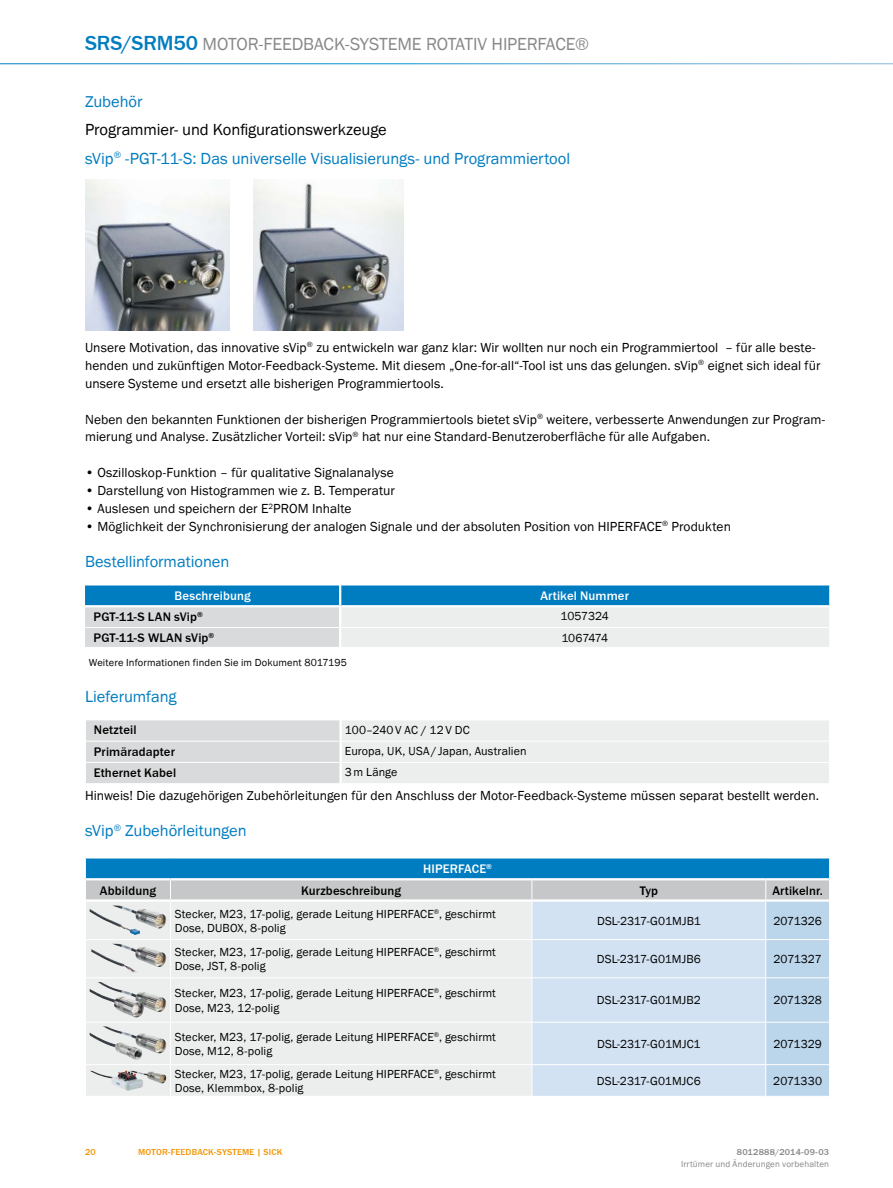
<style>
.page{position:relative;width:893px;height:1188px;background:#fff}
.page>*{position:absolute;margin:0;border:0;box-sizing:border-box;transform-origin:0 0}
.t1{font:18px "SICK Franklin";letter-spacing:-.01em;color:#87888a}
.t2{font:16.5px/28.5px "SICK Franklin";letter-spacing:-.005em;color:#007cc0}
.t3{font:13.5px/17.9px "SICK Franklin";letter-spacing:.005em;color:#000}
.t4{font:500 12.75px "SICK Franklin";letter-spacing:.01em;color:#000}
.t5{font:500 12.75px "SICK Franklin";letter-spacing:.01em;color:#fff}
.t6{font:12px "SICK Franklin";letter-spacing:.005em;color:#000}
.t7{font:12px "SICK Franklin";letter-spacing:-.015em;color:#000}
.t8{font:12px "SICK Franklin";letter-spacing:-.025em;color:#000}
.t9{font:10.5px "SICK Franklin";letter-spacing:.01em;color:#000}
.t10{font:9px "SICK Franklin";letter-spacing:.02em;color:#87888a}
.t11{font:500 9px "SICK Franklin";letter-spacing:.025em;color:#f39400}
.t12{font:500 9px "SICK Franklin";letter-spacing:.025em;color:#87888a}
.s1{font-weight:500;font-size:21px;color:#007cc0}
.s2{color:#000}
</style>
<div class="page">
<svg style="left:85px;top:586px;width:744px;height:61px;background:#9ac3da"></svg>
<hr style="left:85px;top:605px;width:254px;height:2px;background:#fff">
<hr style="left:85px;top:627px;width:254px;height:1px;background:#fff">
<hr style="left:339px;top:585px;width:2px;height:20px;background:#fff">
<hr style="left:341px;top:605px;width:488px;height:2px;background:#fff">
<hr style="left:339px;top:605px;width:2px;height:23px;background:#fff">
<hr style="left:341px;top:627px;width:488px;height:1px;background:#fff">
<hr style="left:339px;top:628px;width:2px;height:20px;background:#fff">
<svg style="left:86px;top:720px;width:743px;height:63px;background:#e6e7e7"></svg>
<hr style="left:339px;top:762px;width:3px;height:22px;background:#fff">
<svg style="left:85px;top:858px;width:745px;height:238px;background:#cadbe7"></svg>
<hr style="left:85px;top:977px;width:85px;height:1px;background:#fff">
<hr style="left:85px;top:978px;width:1px;height:44px;background:#fff">
<hr style="left:170px;top:978px;width:1px;height:44px;background:#fff">
<hr style="left:766px;top:899px;width:63px;height:3px;background:#fff">
<hr style="left:85px;top:901px;width:1px;height:38px;background:#fff">
<hr style="left:85px;top:1022px;width:85px;height:1px;background:#fff">
<hr style="left:85px;top:1023px;width:1px;height:41px;background:#fff">
<hr style="left:170px;top:1023px;width:1px;height:41px;background:#fff">
<hr style="left:85px;top:1064px;width:85px;height:1px;background:#fff">
<hr style="left:532px;top:977px;width:234px;height:1px;background:#fff">
<hr style="left:531px;top:978px;width:1px;height:44px;background:#fff">
<hr style="left:765px;top:978px;width:1px;height:44px;background:#fff">
<hr style="left:532px;top:1022px;width:234px;height:1px;background:#fff">
<hr style="left:531px;top:1023px;width:1px;height:41px;background:#fff">
<hr style="left:765px;top:1023px;width:1px;height:41px;background:#fff">
<hr style="left:532px;top:1064px;width:234px;height:1px;background:#fff">
<hr style="left:531px;top:902px;width:1px;height:37px;background:#fff">
<hr style="left:765px;top:902px;width:1px;height:37px;background:#fff">
<hr style="left:829px;top:901px;width:1px;height:38px;background:#fff">
<hr style="left:85px;top:939px;width:85px;height:1px;background:#fff">
<hr style="left:85px;top:940px;width:1px;height:37px;background:#fff">
<hr style="left:85px;top:1065px;width:1px;height:31px;background:#fff">
<hr style="left:170px;top:939px;width:362px;height:1px;background:#fff">
<hr style="left:532px;top:939px;width:234px;height:1px;background:#fff">
<hr style="left:531px;top:940px;width:1px;height:37px;background:#fff">
<hr style="left:531px;top:1065px;width:1px;height:31px;background:#fff">
<hr style="left:766px;top:939px;width:64px;height:1px;background:#fff">
<hr style="left:765px;top:940px;width:1px;height:37px;background:#fff">
<hr style="left:829px;top:940px;width:1px;height:37px;background:#fff">
<hr style="left:765px;top:1065px;width:1px;height:31px;background:#fff">
<hr style="left:829px;top:1065px;width:1px;height:31px;background:#fff">
<hr style="left:170px;top:902px;width:1px;height:37px;background:#fff">
<hr style="left:170px;top:940px;width:1px;height:37px;background:#fff">
<hr style="left:170px;top:1065px;width:1px;height:31px;background:#fff">
<img style="left:90px;top:906px;width:76px;height:29px">
<img style="left:91px;top:944px;width:75px;height:29px">
<img style="left:90px;top:982px;width:76px;height:36px">
<img style="left:90px;top:1026px;width:76px;height:34px">
<img style="left:90px;top:1070px;width:53px;height:21px">
<img style="left:85px;top:180px;width:145px;height:151px">
<img style="left:254px;top:180px;width:150px;height:151px">
<h1 class="t1" style="left:85px;top:32px;width:443px"><span class="s1">SRS/SRM50</span> M otor-Feedback-Systeme rotativ HI PERFACE</h1>
<h1 class="t1" style="left:575px;top:32px;width:15px">®</h1>
<p class="t2" style="left:85px;top:87px;width:59px">Zubehör</p>
<p class="t2" style="left:85px;top:116px;width:487px"><span class="s2">Programmier- und Konfigurationswerkzeuge<br></span>sVip<sup>®</sup> -PGT-11-S: Das universelle Visualisierungs- und Programmiertool</p>
<p class="t3" style="left:85px;top:339px;width:737px">Unsere Motivation, das innovative sVip<sup>®</sup> zu entwickeln war ganz klar: Wir wollten nur noch ein Programmiertool – für alle beste&shy;henden und zukünftigen Motor-Feedback-Systeme. M it diesem „One-for-all“-Tool ist uns das gelungen. sVip<sup>®</sup> eignet sich ideal für unsere Systeme und ersetzt alle bisherigen Programmiertools.</p>
<p class="t3" style="left:85px;top:410px;width:742px">Neben den bekannten Funktionen der bisherigen Programmiertools bietet sVip<sup>®</sup> weitere, verbesserte Anwendungen zur Program&shy;mierung und Analyse. Zusätzlicher Vorteil: sVip<sup>®</sup> hat nur eine Standard-Benutzeroberfläche für alle Aufgaben.</p>
<p class="t3" style="left:85px;top:464px;width:310px">• Oszilloskop-Funktion – für qualitative Signalanalyse</p>
<p class="t3" style="left:85px;top:482px;width:311px">• Darstellung von Histogrammen wie z. B. Temperatur</p>
<p class="t3" style="left:85px;top:500px;width:206px">• Auslesen und speichern der E<sup>2</sup>PROM</p>
<p class="t3" style="left:312px;top:500px;width:41px">I nhalte</p>
<p class="t3" style="left:85px;top:518px;width:647px">• Möglichkeit der Synchronisierung der analogen Signale und der absoluten Position von HIPERFACE<sup>®</sup> Produkten</p>
<p class="t2" style="left:85px;top:547px;width:146px">Bestellinformationen</p>
<p class="t5" style="left:175px;top:587px;width:78px">Beschreibung</p>
<p class="t5" style="left:540px;top:587px;width:90px">Artikel Nummer</p>
<p class="t4" style="left:94px;top:609px;width:111px">PGT-11-S LAN sVip<sup>®</sup></p>
<p class="t7" style="left:560px;top:609px;width:50px">1057324</p>
<p class="t4" style="left:94px;top:630px;width:122px">PGT-11-S WLAN sVip<sup>®</sup></p>
<p class="t8" style="left:561px;top:630px;width:48px">1067474</p>
<p class="t9" style="left:89px;top:656px;width:260px">Weitere I nformationen finden Sie im Dokument 8017195</p>
<p class="t2" style="left:85px;top:682px;width:93px">Lieferumfang</p>
<p class="t4" style="left:94px;top:722px;width:44px">Netzteil</p>
<p class="t6" style="left:345px;top:722px;width:118px">100–240 V AC / 12 V DC</p>
<p class="t4" style="left:94px;top:744px;width:83px">Primäradapter</p>
<p class="t6" style="left:345px;top:744px;width:183px">Europa, UK, USA / Japan, Australien</p>
<p class="t4" style="left:94px;top:765px;width:84px">Ethernet Kabel</p>
<p class="t6" style="left:345px;top:765px;width:54px">3m Länge</p>
<p class="t3" style="left:85px;top:787px;width:736px">Hinweis! Die dazugehörigen Zubehörleitungen für den Anschluss der Motor-Feedback-Systeme müssen separat bestellt werden.</p>
<p class="t2" style="left:85px;top:817px;width:163px">sVip<sup>®</sup> Zubehörleitungen</p>
<p class="t5" style="left:423px;top:861px;width:70px">HIPERFACE<sup>®</sup></p>
<p class="t4" style="left:100px;top:882px;width:57px">Abbildung</p>
<p class="t4" style="left:301px;top:882px;width:101px">Kurzbeschreibung</p>
<p class="t4" style="left:640px;top:882px;width:20px">Typ</p>
<p class="t4" style="left:772px;top:882px;width:52px">Artikelnr.</p>
<p class="t6" style="left:175px;top:906px;width:227px">Stecker, M23, 17-polig, gerade Leitung HI PERFACE</p>
<p class="t6" style="left:434px;top:906px;width:64px"><sup>®</sup>, geschirmt</p>
<p class="t6" style="left:175px;top:921px;width:41px">Dose, DUBO</p>
<p class="t6" style="left:238px;top:921px;width:50px">X, 8-polig</p>
<p class="t6" style="left:597px;top:913px;width:105px">DSL-2317-G01MJB1</p>
<p class="t6" style="left:773px;top:913px;width:50px">2071326</p>
<p class="t11" style="left:85px;top:1146px;width:12px">20</p>
<p class="t6" style="left:175px;top:944px;width:227px">Stecker, M23, 17-polig, gerade Leitung HI PERFACE</p>
<p class="t6" style="left:434px;top:944px;width:64px"><sup>®</sup>, geschirmt</p>
<p class="t6" style="left:175px;top:959px;width:92px">Dose, JST, 8-polig</p>
<p class="t6" style="left:175px;top:986px;width:227px">Stecker, M23, 17-polig, gerade Leitung HI PERFACE</p>
<p class="t6" style="left:434px;top:986px;width:64px"><sup>®</sup>, geschirmt</p>
<p class="t6" style="left:175px;top:1000px;width:106px">Dose, M23, 12-polig</p>
<p class="t6" style="left:175px;top:1029px;width:227px">Stecker, M23, 17-polig, gerade Leitung HI PERFACE</p>
<p class="t6" style="left:434px;top:1029px;width:64px"><sup>®</sup>, geschirmt</p>
<p class="t6" style="left:175px;top:1044px;width:99px">Dose, M12, 8-polig</p>
<p class="t6" style="left:175px;top:1066px;width:227px">Stecker, M23, 17-polig, gerade Leitung HI PERFACE</p>
<p class="t6" style="left:434px;top:1066px;width:64px"><sup>®</sup>, geschirmt</p>
<p class="t6" style="left:175px;top:1081px;width:130px">Dose, Klemmbox, 8-polig</p>
<p class="t6" style="left:597px;top:952px;width:106px">DSL-2317-G01MJB6</p>
<p class="t6" style="left:774px;top:952px;width:50px">2071327</p>
<p class="t6" style="left:597px;top:993px;width:105px">DSL-2317-G01MJB2</p>
<p class="t6" style="left:773px;top:993px;width:50px">2071328</p>
<p class="t6" style="left:597px;top:1036px;width:105px">DSL-2317-G01MJC1</p>
<p class="t6" style="left:773px;top:1036px;width:50px">2071329</p>
<p class="t6" style="left:597px;top:1073px;width:105px">DSL-2317-G01MJC6</p>
<p class="t6" style="left:773px;top:1073px;width:50px">2071330</p>
<p class="t11" style="left:138px;top:1146px;width:106px">Motor-Fee dbac k-Systeme</p>
<p class="t11" style="left:257px;top:1146px;width:26px">| SICK</p>
<p class="t12" style="left:737px;top:1146px;width:94px">8012888/2014-09-03</p>
<p class="t10" style="left:681px;top:1159px;width:150px">I rrtümer und Änderungen vorbehalten</p>
</div>
